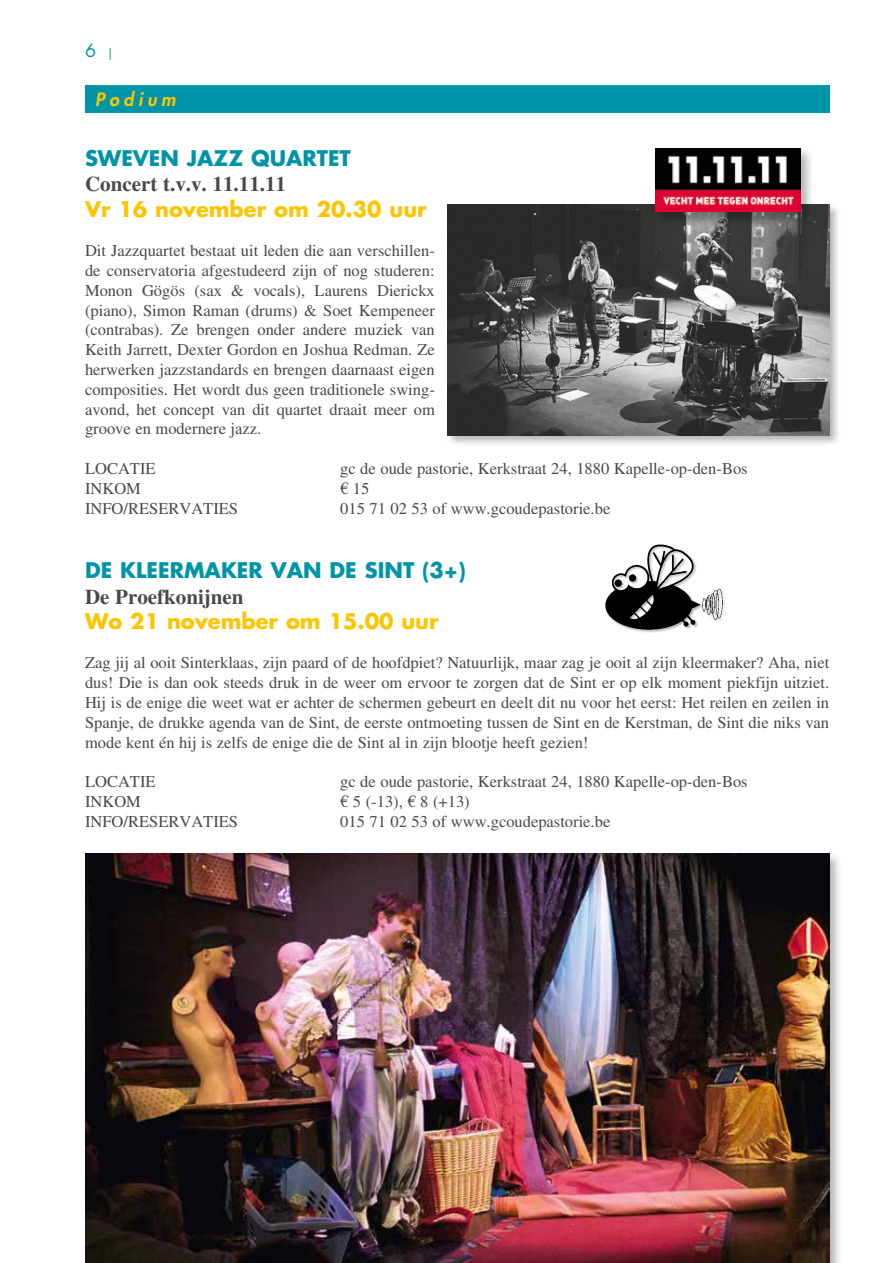
<style>
.page{position:relative;width:893px;height:1263px;background:#fff}
.page>*{position:absolute;margin:0;border:0;box-sizing:border-box;transform-origin:0 0}
.t1{font:700 21px "Futura Std";color:#fdc500}
.t2{font:700 21px "Futura Std";color:#0094a9}
.t3{font:700 21px "Times LT Std";color:#494948}
.t4{font:italic 800 18px "Futura Std";letter-spacing:.25em;color:#fdc500}
.t5{font:18px "Futura Std";color:#0094a9}
.t6{font:16.5px/19.8px "Times LT Std";color:#494948;text-align:justify}
.s1{font-family:"Officina Sans Std";font-size:12px}
</style>
<div class="page">
<div style="left:85px;top:85px;width:744px;height:27px;background:#0094a9"></div>
<div style="left:446px;top:202px;width:396px;height:245px;background:#000;opacity:.3"></div>
<img style="left:448px;top:204px;width:381px;height:231px">
<div style="left:83px;top:851px;width:760px;height:412px;background:#000;opacity:.3"></div>
<img style="left:85px;top:853px;width:744px;height:410px">
<div style="left:653px;top:146px;width:162px;height:80px;background:#000;opacity:.3"></div>
<img style="left:655px;top:149px;width:146px;height:63px">
<img style="left:605px;top:544px;width:120px;height:88px">
<p class="t5" style="left:85px;top:39px;width:28px">6 <span class="s1">|</span></p>
<p class="t4" style="left:95px;top:88px;width:82px">Podium</p>
<p class="t2" style="left:85px;top:144px;width:267px">SWEVEN JAZZ QUARTET</p>
<p class="t3" style="left:85px;top:172px;width:203px">Concert t.v.v. 11.11.11</p>
<p class="t1" style="left:85px;top:195px;width:343px">Vr 16 november om 20.30 uur</p>
<p class="t6" style="left:85px;top:241px;width:351px">Dit Jazzquartet bestaat uit leden die aan verschillen&shy;de conservatoria afgestudeerd zijn of nog studeren:<br>Monon Gögös (sax &amp; vocals), Laurens Dierickx (piano), Simon Raman (drums) &amp; Soet Kempeneer (contrabas). Ze brengen onder andere muziek van Keith Jarrett, Dexter Gordon en Joshua Redman. Ze herwerken jazzstandards en brengen daarnaast eigen composities. Het wordt dus geen traditionele swing&shy;avond, het concept van dit quartet draait meer om groove en modernere jazz.</p>
<p class="t6" style="left:85px;top:458px;width:72px">LOCATIE</p>
<p class="t6" style="left:340px;top:458px;width:409px">gc de oude pastorie, Kerkstraat 24, 1880 Kapelle-op-den-Bos</p>
<p class="t6" style="left:85px;top:478px;width:57px">INKOM</p>
<p class="t6" style="left:340px;top:478px;width:31px">€ 15</p>
<p class="t6" style="left:85px;top:498px;width:155px">INFO/RESERVATIES</p>
<p class="t6" style="left:340px;top:498px;width:272px">015 71 02 53 of www.gcoudepastorie.be</p>
<p class="t2" style="left:85px;top:557px;width:382px">DE KLEERMAKER VAN DE SINT (3+)</p>
<p class="t3" style="left:85px;top:584px;width:160px">De Proefkonijnen</p>
<p class="t1" style="left:85px;top:607px;width:355px">Wo 21 november om 15.00 uur</p>
<p class="t6" style="left:85px;top:653px;width:746px">Zag jij al ooit Sinterklaas, zijn paard of de hoofdpiet? Natuurlijk, maar zag je ooit al zijn kleermaker? Aha, niet dus! Die is dan ook steeds druk in de weer om ervoor te zorgen dat de Sint er op elk moment piekfijn uitziet.<br>Hij is de enige die weet wat er achter de schermen gebeurt en deelt dit nu voor het eerst: Het reilen en zeilen in Spanje, de drukke agenda van de Sint, de eerste ontmoeting tussen de Sint en de Kerstman, de Sint die niks van mode kent én hij is zelfs de enige die de Sint al in zijn blootje heeft gezien!</p>
<p class="t6" style="left:85px;top:772px;width:72px">LOCATIE</p>
<p class="t6" style="left:340px;top:772px;width:409px">gc de oude pastorie, Kerkstraat 24, 1880 Kapelle-op-den-Bos</p>
<p class="t6" style="left:85px;top:791px;width:57px">INKOM</p>
<p class="t6" style="left:340px;top:791px;width:131px">€ 5 (-13), € 8 (+13)</p>
<p class="t6" style="left:85px;top:811px;width:155px">INFO/RESERVATIES</p>
<p class="t6" style="left:340px;top:811px;width:272px">015 71 02 53 of www.gcoudepastorie.be</p>
</div>
